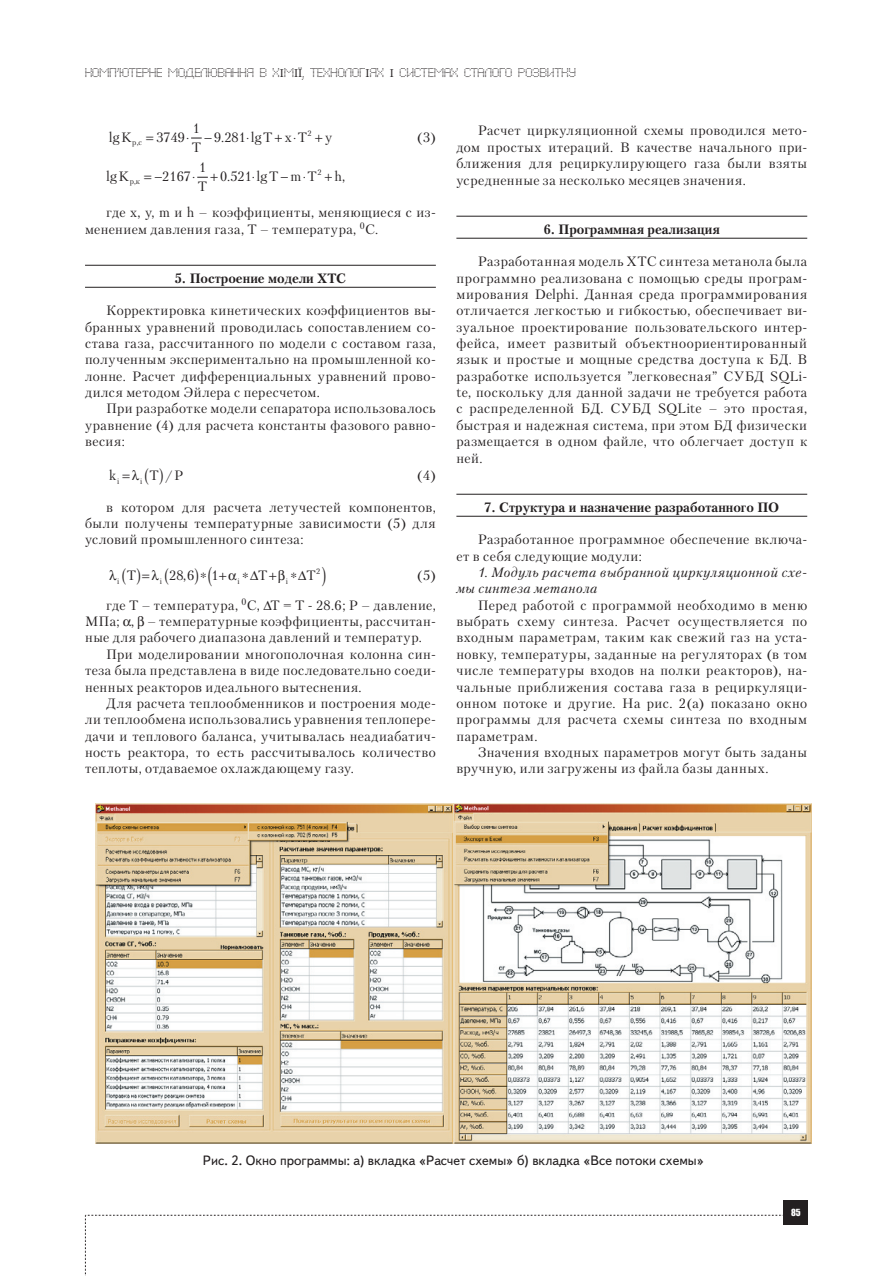
<style>
.page{position:relative;width:893px;height:1276px;background:#fff}
.page>*{position:absolute;margin:0;border:0;box-sizing:border-box;transform-origin:0 0}
.t1{font:13.5px/16.4px "Petersburg C";letter-spacing:.035em;color:#231f20;text-align:justify}
.t2{font:700 13.5px "Petersburg C";color:#231f20}
.t3{font:13.5px "Text Book C";color:#231f20}
.t4{font:italic 13.5px/16.4px "Petersburg C";letter-spacing:.04em;color:#231f20}
.t5{font:12px "Perfo";letter-spacing:.015em;color:#231f20}
.t6{font:9px "Impact";color:#fff}
.t7{font:7.8px "Petersburg C";color:#231f20}
.s1{font-family:"Minion Pro"}
.s2{font-size:13.5px}
</style>
<div class="page">
<svg style="left:85px;top:1215px;width:699px;height:61px"></svg>
<div style="left:784px;top:1200px;width:24px;height:25px;background:#231f20"></div>
<hr style="left:85px;top:265px;width:351px;height:1px;background:#231f20">
<hr style="left:85px;top:287px;width:351px;height:1px;background:#231f20">
<hr style="left:456px;top:216px;width:351px;height:1px;background:#231f20">
<hr style="left:456px;top:238px;width:351px;height:1px;background:#231f20">
<hr style="left:456px;top:494px;width:351px;height:1px;background:#231f20">
<hr style="left:456px;top:516px;width:351px;height:1px;background:#231f20">
<img style="left:95px;top:803px;width:716px;height:340px">
<svg style="left:197px;top:176px;width:11px;height:2px"></svg>
<p class="t5" style="left:85px;top:66px;width:492px">КОМП’ЮТЕРНЕ МОДЕЛЮВАННЯ В Х<span class="s1">І</span>М<span class="s1">ІЇ</span>, ТЕХНОЛОГ<span class="s1">І</span>ЯХ <span class="s1">І</span> СИСТЕМАХ СТАЛОГО РОЗВИТКУ</p>
<p class="t1" style="left:193px;top:120px;width:9px">1</p>
<p class="t7" style="left:308px;top:128px;width:6px">2</p>
<p class="t1" style="left:417px;top:129px;width:20px">(3)</p>
<p class="t1" style="left:109px;top:129px;width:31px">lgK <sub>,</sub></p>
<p class="t1" style="left:221px;top:129px;width:5px">.</p>
<p class="t1" style="left:205px;top:129px;width:104px">− 9 281⋅lg T x T</p>
<p class="t1" style="left:156px;top:129px;width:34px">3749⋅</p>
<p class="t1" style="left:325px;top:129px;width:9px">y</p>
<p class="t7" style="left:132px;top:138px;width:11px">pc</p>
<p class="t1" style="left:192px;top:139px;width:11px">T</p>
<p class="t1" style="left:199px;top:159px;width:9px">1</p>
<p class="t7" style="left:317px;top:167px;width:6px">2</p>
<p class="t1" style="left:85px;top:204px;width:352px;text-indent:21px">где x, y, m и h – коэффициенты, меняющиеся с из&shy;менением давления газа, Т – температура, <sup>0</sup>С.</p>
<p class="t2" style="left:175px;top:269px;width:173px">5. Построение модели ХТС</p>
<p class="t1" style="left:85px;top:302px;width:352px;text-indent:21px">Корректировка кинетических коэффициентов вы&shy;бранных уравнений проводилась сопоставлением со&shy;става газа, рассчитанного по модели с составом газа, полученным экспериментально на промышленной ко&shy;лонне. Расчет дифференциальных уравнений прово&shy;дился методом Эйлера с пересчетом.</p>
<p class="t1" style="left:85px;top:400px;width:352px;text-indent:21px">При разработке модели сепаратора использовалось уравнение (4) для расчета константы фазового равно&shy;весия:</p>
<p class="t1" style="left:109px;top:467px;width:9px">k</p>
<p class="t1" style="left:149px;top:467px;width:11px">T</p>
<p class="t7" style="left:117px;top:476px;width:4px">i</p>
<p class="t7" style="left:140px;top:476px;width:4px">i</p>
<p class="t1" style="left:166px;top:467px;width:19px">/P</p>
<p class="t1" style="left:417px;top:467px;width:20px">(4)</p>
<p class="t1" style="left:85px;top:498px;width:352px;text-indent:21px">в котором для расчета летучестей компонентов, были получены температурные зависимости (5) для условий промышленного синтеза:</p>
<p class="t7" style="left:117px;top:576px;width:20px">i <sup>T</sup></p>
<p class="t1" style="left:160px;top:567px;width:60px"><sub>i</sub> 286 ∗1</p>
<p class="t7" style="left:238px;top:576px;width:31px">i∗ <sup>T</sup></p>
<p class="t7" style="left:286px;top:571px;width:36px">i∗ <span class="s2">T</span>2</p>
<p class="t1" style="left:106px;top:168px;width:31px">lgK <sub>,</sub></p>
<p class="t1" style="left:227px;top:168px;width:5px">.</p>
<p class="t1" style="left:220px;top:168px;width:98px">0 521⋅lgT m⋅T</p>
<p class="t1" style="left:334px;top:168px;width:12px">h,</p>
<p class="t1" style="left:130px;top:168px;width:67px"><sub>p</sub> <sub>к</sub> −2167⋅</p>
<p class="t1" style="left:198px;top:178px;width:11px">T</p>
<p class="t1" style="left:183px;top:567px;width:5px">,</p>
<p class="t1" style="left:417px;top:567px;width:20px">(5)</p>
<p class="t1" style="left:85px;top:597px;width:352px;text-indent:21px">где T – температура, <sup>0</sup>С, ∆T = T - 28.6; P – давление, МПа; , – температурные коэффициенты, рассчитан&shy;ные для рабочего диапазона давлений и температур.</p>
<p class="t1" style="left:85px;top:646px;width:352px;text-indent:21px">При моделировании многополочная колонна син&shy;теза была представлена в виде последовательно соеди&shy;ненных реакторов идеального вытеснения.</p>
<p class="t1" style="left:85px;top:695px;width:352px;text-indent:21px">Для расчета теплообменников и построения моде&shy;ли теплообмена использовались уравнения теплопере&shy;дачи и теплового баланса, учитывалась неадиабатич&shy;ность реактора, то есть рассчитывалось количество теплоты, отдаваемое охлаждающему газу.</p>
<p class="t1" style="left:456px;top:122px;width:352px;text-indent:21px">Расчет циркуляционной схемы проводился мето&shy;дом простых итераций. В качестве начального при&shy;ближения для рециркулирующего газа были взяты усредненные за несколько месяцев значения.</p>
<p class="t2" style="left:544px;top:220px;width:178px">6. Программная реализация</p>
<p class="t1" style="left:456px;top:253px;width:352px;text-indent:21px">Разработанная модель ХТС синтеза метанола была программно реализована с помощью среды програм&shy;мирования Delphi. Данная среда программирования отличается легкостью и гибкостью, обеспечивает ви&shy;зуальное проектирование пользовательского интер&shy;фейса, имеет развитый объектноориентированный язык и простые и мощные средства доступа к БД. В разработке используется ”легковесная” СУБД SQLi&shy;te, поскольку для данной задачи не требуется работа с распределенной БД. СУБД SQLite – это простая, быстрая и надежная система, при этом БД физически размещается в одном файле, что облегчает доступ к ней.</p>
<p class="t2" style="left:484px;top:498px;width:296px">7. Структура и назначение разработанного ПО</p>
<p class="t1" style="left:456px;top:531px;width:352px;text-indent:21px">Разработанное программное обеспечение включа&shy;ет в себя следующие модули:</p>
<p class="t4" style="left:456px;top:564px;width:352px;text-indent:21px">1. Модуль расчета выбранной циркуляционной схе&shy;мы синтеза метанола</p>
<p class="t1" style="left:456px;top:597px;width:352px;text-indent:21px">Перед работой с программой необходимо в меню выбрать схему синтеза. Расчет осуществляется по входным параметрам, таким как свежий газ на уста&shy;новку, температуры, заданные на регуляторах (в том числе температуры входов на полки реакторов), на&shy;чальные приближения состава газа в рециркуляци&shy;онном потоке и другие. На рис. 2(а) показано окно программы для расчета схемы синтеза по входным параметрам.</p>
<p class="t1" style="left:456px;top:744px;width:352px;text-indent:21px">Значения входных параметров могут быть заданы вручную, или загружены из файла базы данных.</p>
<p class="t3" style="left:203px;top:1153px;width:503px">Рис. 2. Окно программы: а) вкладка «Расчет схемы» б) вкладка «Все потоки схемы»</p>
<p class="t6" style="left:791px;top:1205px;width:11px">85</p>
</div>
